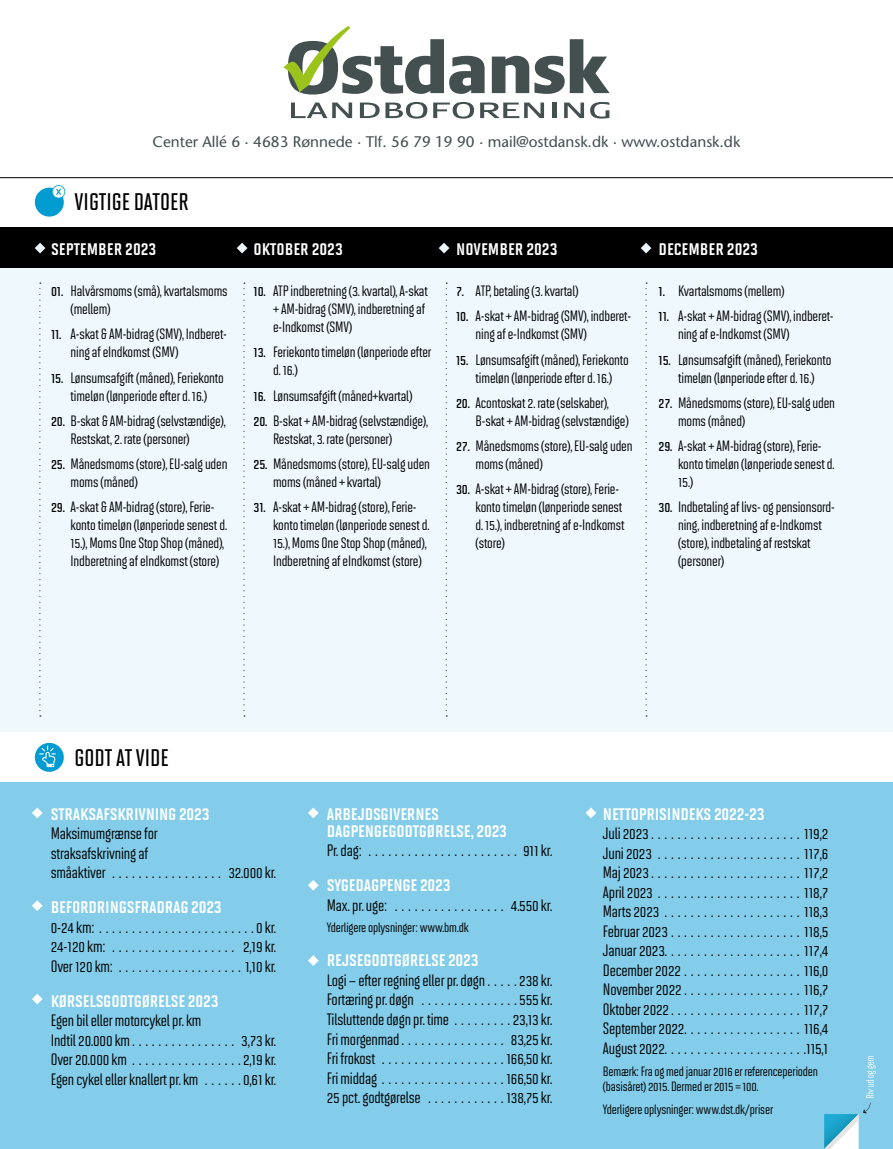
<style>
.page{position:relative;width:893px;height:1149px;background:#fff}
.page>*{position:absolute;margin:0;border:0;box-sizing:border-box;transform-origin:0 0}
.t1{font:24px "Solano Gothic MVB Sb Cap";color:#000}
.t2{font:19.5px/17.2px "Solano Gothic MVB Bd SC";letter-spacing:-.01em;color:#fff}
.t3{font:500 16.5px/19.5px "Solano Gothic MVB";letter-spacing:-.01em;color:#000;text-align:justify}
.t4{font:15.3px "Stone Sans";color:#444f50}
.t5{font:500 15px/18px "Solano Gothic MVB";letter-spacing:-.01em;color:#000}
.t6{font:500 13.5px/15px "Solano Gothic MVB";letter-spacing:-.01em;color:#000}
.s1{font-weight:600}
</style>
<div class="page">
<div style="left:0;top:258px;width:893px;height:473px;background:#eef8fd"></div>
<div style="left:0;top:782px;width:893px;height:366px;background:#83cdea"></div>
<div style="left:35px;top:188px;width:29px;height:28px;background:#009bd0;border-radius:50%"></div>
<svg style="left:52px;top:185px;width:13px;height:13px"></svg>
<svg style="left:35px;top:742px;width:29px;height:29px"></svg>
<svg style="left:39px;top:745px;width:17px;height:21px"></svg>
<div style="left:0;top:227px;width:893px;height:40px;background:#000"></div>
<svg style="left:824px;top:1056px;width:52px;height:92px"></svg>
<svg style="left:32px;top:807px;width:11px;height:11px"></svg>
<svg style="left:308px;top:807px;width:11px;height:11px"></svg>
<svg style="left:586px;top:807px;width:10px;height:11px"></svg>
<svg style="left:32px;top:900px;width:11px;height:10px"></svg>
<svg style="left:308px;top:880px;width:11px;height:10px"></svg>
<svg style="left:32px;top:994px;width:11px;height:10px"></svg>
<svg style="left:308px;top:955px;width:11px;height:10px"></svg>
<svg style="left:35px;top:243px;width:10px;height:10px"></svg>
<svg style="left:40px;top:283px;width:1px;height:433px"></svg>
<svg style="left:237px;top:243px;width:10px;height:10px"></svg>
<svg style="left:446px;top:283px;width:1px;height:433px"></svg>
<svg style="left:244px;top:283px;width:1px;height:433px"></svg>
<svg style="left:646px;top:283px;width:1px;height:433px"></svg>
<svg style="left:439px;top:243px;width:10px;height:10px"></svg>
<svg style="left:641px;top:243px;width:10px;height:10px"></svg>
<hr style="left:0;top:177px;width:893px;height:1px;background:#000">
<svg style="left:492px;top:39px;width:118px;height:55px"></svg>
<svg style="left:291px;top:102px;width:61px;height:16px"></svg>
<svg style="left:360px;top:102px;width:67px;height:16px"></svg>
<svg style="left:433px;top:102px;width:41px;height:16px"></svg>
<svg style="left:480px;top:102px;width:64px;height:16px"></svg>
<hr style="left:552px;top:102px;width:4px;height:16px;background:#444f50">
<svg style="left:564px;top:102px;width:20px;height:16px"></svg>
<svg style="left:590px;top:102px;width:19px;height:16px"></svg>
<svg style="left:283px;top:26px;width:202px;height:68px"></svg>
<p class="t4" style="left:153px;top:133px;width:589px">Center Allé 6 · 4683 Rønnede · Tlf. 56 79 19 90 · mail@ostdansk.dk · www.ostdansk.dk</p>
<h1 class="t1" style="left:75px;top:188px;width:116px">VIGTIGE DATOER</h1>
<h2 class="t2" style="left:51px;top:239px;width:107px">SEPTEMBER 2023</h2>
<p class="t5" style="left:71px;top:282px;width:159px;text-indent:-20px"><span class="s1">01.</span> Halvårsmoms (små), kvartalsmoms (mellem)</p>
<p class="t5" style="left:71px;top:325px;width:158px;text-indent:-20px"><span class="s1">11.</span> A-skat &amp; AM-bidrag (SMV), Indberet&shy;ning af eIndkomst (SMV)</p>
<p class="t5" style="left:51px;top:368px;width:174px;text-align:center"><span class="s1">15.</span> Lønsumsafgift (måned), Feriekonto timeløn (lønperiode efter d. 16.)</p>
<p class="t5" style="left:71px;top:411px;width:157px;text-indent:-20px"><span class="s1">20.</span> B-skat &amp; AM-bidrag (selvstændige),<br>Restskat, 2. rate (personer)</p>
<p class="t5" style="left:71px;top:454px;width:158px;text-indent:-20px"><span class="s1">25.</span> Månedsmoms (store), EU-salg uden moms (måned)</p>
<p class="t5" style="left:71px;top:498px;width:158px;text-indent:-20px"><span class="s1">29.</span> A-skat &amp; AM-bidrag (store), Ferie&shy;konto timeløn (lønperiode senest d.<br>15.), Moms One Stop Shop (måned), Indberetning af eIndkomst (store)</p>
<h2 class="t2" style="left:254px;top:239px;width:91px">OKTOBER 2023</h2>
<p class="t5" style="left:273px;top:282px;width:156px;text-indent:-20px"><span class="s1">10.</span> ATP indberetning (3. kvartal), A-skat + AM-bidrag (SMV), indberetning af e-Indkomst (SMV)</p>
<p class="t5" style="left:273px;top:343px;width:160px;text-indent:-20px"><span class="s1">13.</span> Feriekonto timeløn (lønperiode efter d. 16.)</p>
<p class="t5" style="left:254px;top:386px;width:160px"><span class="s1">16.</span> Lønsumsafgift (måned+kvartal)</p>
<p class="t5" style="left:273px;top:411px;width:156px;text-indent:-20px"><span class="s1">20.</span> B-skat + AM-bidrag (selvstændige),<br>Restskat, 3. rate (personer)</p>
<p class="t5" style="left:273px;top:454px;width:158px;text-indent:-20px"><span class="s1">25.</span> Månedsmoms (store), EU-salg uden moms (måned + kvartal)</p>
<p class="t5" style="left:273px;top:498px;width:158px;text-indent:-20px"><span class="s1">31.</span> A-skat + AM-bidrag (store), Ferie&shy;konto timeløn (lønperiode senest d.<br>15.), Moms One Stop Shop (måned), Indberetning af eIndkomst (store)</p>
<h2 class="t2" style="left:456px;top:239px;width:103px">NOVEMBER 2023</h2>
<p class="t5" style="left:456px;top:282px;width:124px"><span class="s1">7.</span> ATP, betaling (3. kvartal)</p>
<p class="t5" style="left:476px;top:307px;width:157px;text-indent:-20px"><span class="s1">10.</span> A-skat + AM-bidrag (SMV), indberet&shy;ning af e-Indkomst (SMV)</p>
<p class="t5" style="left:456px;top:350px;width:174px;text-align:center"><span class="s1">15.</span> Lønsumsafgift (måned), Feriekonto timeløn (lønperiode efter d. 16.)</p>
<p class="t5" style="left:476px;top:393px;width:155px;text-indent:-20px"><span class="s1">20.</span> Acontoskat 2. rate (selskaber),<br>B-skat + AM-bidrag (selvstændige)</p>
<p class="t5" style="left:476px;top:436px;width:158px;text-indent:-20px"><span class="s1">27.</span> Månedsmoms (store), EU-salg uden moms (måned)</p>
<p class="t5" style="left:476px;top:480px;width:150px;text-indent:-20px"><span class="s1">30.</span> A-skat + AM-bidrag (store), Ferie&shy;konto timeløn (lønperiode senest d. 15.), indberetning af e-Indkomst (store)</p>
<h2 class="t2" style="left:659px;top:239px;width:101px">DECEMBER 2023</h2>
<p class="t5" style="left:659px;top:282px;width:127px"><span class="s1">1.</span> Kvartalsmoms (mellem)</p>
<p class="t5" style="left:678px;top:307px;width:157px;text-indent:-20px"><span class="s1">11.</span> A-skat + AM-bidrag (SMV), indberet&shy;ning af e-Indkomst (SMV)</p>
<p class="t5" style="left:659px;top:350px;width:174px;text-align:center"><span class="s1">15.</span> Lønsumsafgift (måned), Feriekonto timeløn (lønperiode efter d. 16.)</p>
<p class="t5" style="left:678px;top:393px;width:158px;text-indent:-20px"><span class="s1">27.</span> Månedsmoms (store), EU-salg uden moms (måned)</p>
<p class="t5" style="left:678px;top:436px;width:158px;text-indent:-20px"><span class="s1">29.</span> A-skat + AM-bidrag (store), Ferie&shy;konto timeløn (lønperiode senest d.<br>15.)</p>
<p class="t5" style="left:678px;top:498px;width:158px;text-indent:-20px"><span class="s1">30.</span> Indbetaling af livs- og pensionsord&shy;ning, indberetning af e-Indkomst (store), indbetaling af restskat (personer)</p>
<h1 class="t1" style="left:75px;top:744px;width:96px">GODT AT VIDE</h1>
<h2 class="t2" style="left:51px;top:803px;width:160px">STRAKSAFSKRIVNING 2023</h2>
<p class="t3" style="left:51px;top:823px;width:227px;text-align:left">Maksimumgrænse for<br>straksafskrivning af<br>småaktiver . . . . . . . . . . . . . . . . . 32.000 kr.</p>
<h2 class="t2" style="left:51px;top:897px;width:172px">BEFORDRINGSFRADRAG 2023</h2>
<p class="t3" style="left:51px;top:916px;width:227px">0-24 km: . . . . . . . . . . . . . . . . . . . . . . . . 0 kr.<br>24-120 km: . . . . . . . . . . . . . . . . . . . 2,19 kr.<br>Over 120 km: . . . . . . . . . . . . . . . . . . . 1,10 kr.</p>
<h2 class="t2" style="left:51px;top:990px;width:169px">KØRSELSGODTGØRELSE 2023</h2>
<p class="t3" style="left:51px;top:1010px;width:227px;text-align:left">Egen bil eller motorcykel pr. km<br>Indtil 20.000 km . . . . . . . . . . . . . . . . 3,73 kr.<br>Over 20.000 km . . . . . . . . . . . . . . . . . 2,19 kr.<br>Egen cykel eller knallert pr. km . . . . . . 0,61 kr.</p>
<h2 class="t2" style="left:327px;top:803px;width:182px">ARBEJDSGIVERNES<br>DAGPENGEGODTGØRELSE, 2023</h2>
<p class="t3" style="left:327px;top:840px;width:227px">Pr. dag: . . . . . . . . . . . . . . . . . . . . . . . 911 kr.</p>
<h2 class="t2" style="left:327px;top:875px;width:125px">SYGEDAGPENGE 2023</h2>
<p class="t3" style="left:327px;top:895px;width:227px">Max. pr. uge: . . . . . . . . . . . . . . . . . 4.550 kr.</p>
<p class="t6" style="left:327px;top:919px;width:143px">Yderligere oplysninger: www.bm.dk</p>
<h2 class="t2" style="left:327px;top:950px;width:153px">REJSEGODTGØRELSE 2023</h2>
<p class="t3" style="left:327px;top:970px;width:227px">Logi – efter regning eller pr. døgn . . . . . 238 kr.<br>Fortæring pr. døgn . . . . . . . . . . . . . . . 555 kr.<br>Tilsluttende døgn pr. time . . . . . . . . . 23,13 kr.<br>Fri morgenmad . . . . . . . . . . . . . . . . 83,25 kr.<br>Fri frokost . . . . . . . . . . . . . . . . . . . 166,50 kr.<br>Fri middag . . . . . . . . . . . . . . . . . . . 166,50 kr.<br>25 pct. godtgørelse . . . . . . . . . . . . 138,75 kr.</p>
<h2 class="t2" style="left:603px;top:803px;width:163px">NETTOPRISINDEKS 2022-23</h2>
<p class="t3" style="left:603px;top:823px;width:227px">Juli 2023 . . . . . . . . . . . . . . . . . . . . . . . 119,2<br>Juni 2023 . . . . . . . . . . . . . . . . . . . . . . 117,6<br>Maj 2023 . . . . . . . . . . . . . . . . . . . . . . . 117,2<br>April 2023 . . . . . . . . . . . . . . . . . . . . . . 118,7<br>Marts 2023 . . . . . . . . . . . . . . . . . . . . . 118,3<br>Februar 2023 . . . . . . . . . . . . . . . . . . . . 118,5<br>Januar 2023.....................117,4<br>December 2022 . . . . . . . . . . . . . . . . . . 116,0<br>November 2022 . . . . . . . . . . . . . . . . . . 116,7<br>Oktober 2022 . . . . . . . . . . . . . . . . . . . . 117,7<br>September 2022..................116,4<br>August 2022......................115,1</p>
<p class="t6" style="left:603px;top:1063px;width:217px">Bemærk: Fra og med januar 2016 er referenceperioden (basisåret) 2015. Dermed er 2015 = 100.</p>
<p class="t6" style="left:603px;top:1101px;width:172px">Yderligere oplysninger: www.dst.dk/priser</p>
</div>
